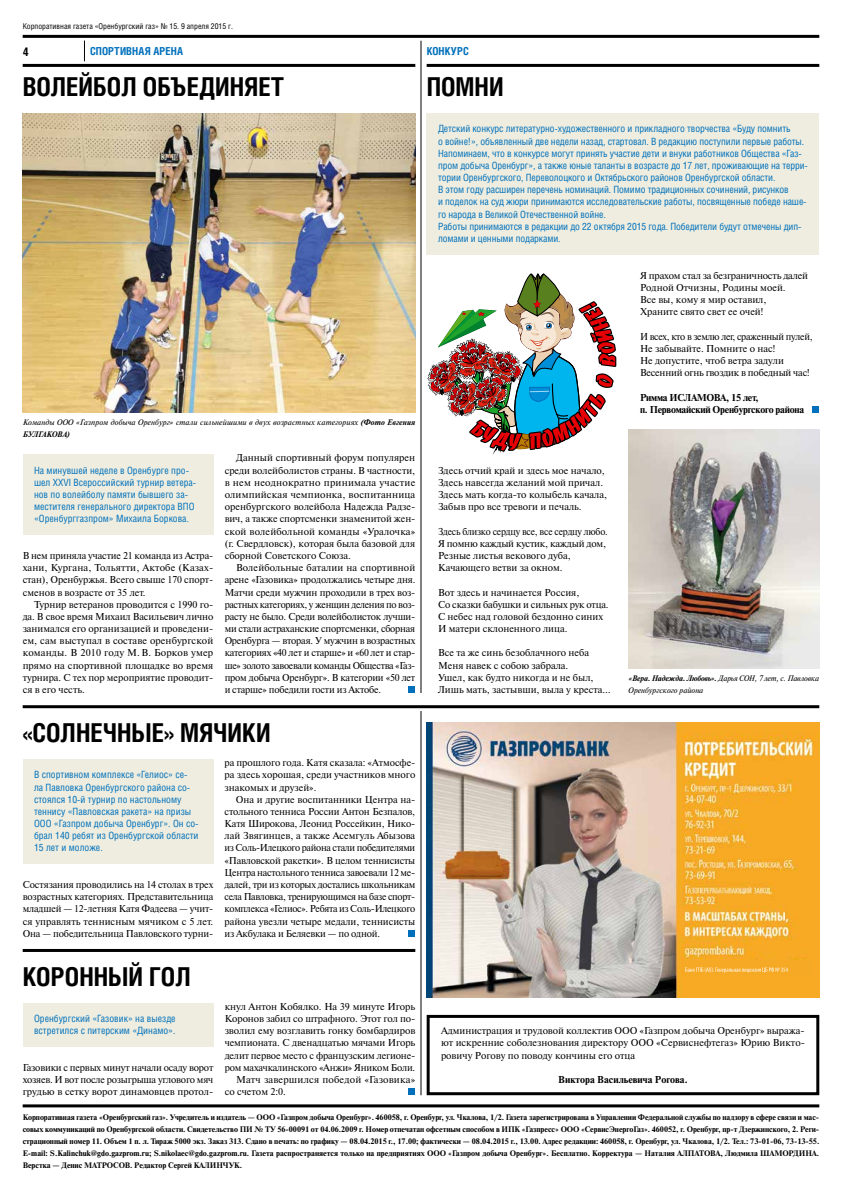
<style>
.page{position:relative;width:842px;height:1191px;background:#fff}
.page>*{position:absolute;margin:0;border:0;box-sizing:border-box;transform-origin:0 0}
.t1{font:700 26px "Helios Cond C";color:#000}
.t2{font:700 12px "Helios Cond C";color:#000}
.t3{font:700 11px "Helios Cond C";letter-spacing:.02em;color:#0070bc}
.t4{font:10px/12.2px "Newton C";color:#000;text-align:justify}
.t5{font:10px/12.2px "Helios Cond C";letter-spacing:-.01em;color:#0070bc}
.t6{font:10px/12.2px "Newton C";letter-spacing:-.02em;color:#000;scale:.96 1}
.t7{font:10px/12.2px "Newton C";letter-spacing:-.02em;color:#000;scale:.94 1}
.t8{font:700 10px/12.2px "Newton C";letter-spacing:-.02em;color:#000}
.t9{font:10px "Newton C";letter-spacing:-.02em;color:#000}
.t10{font:700 10px "Newton C";color:#000}
.t11{font:700 8px/12.2px "Newton C";letter-spacing:-.005em;color:#000;text-align:justify}
.t12{font:italic 8px/12.2px "Newton C";letter-spacing:.01em;color:#000}
.t13{font:8px "Helios Cond C";color:#000}
.s1{font-weight:700}
</style>
<div class="page">
<hr style="left:23px;top:35px;width:796px;height:3px;background:#000">
<svg style="left:84px;top:41px;width:1px;height:20px"></svg>
<div style="left:427px;top:113px;width:392px;height:141px;background:#eeeddf"></div>
<div style="left:23px;top:1002px;width:190px;height:44px;background:#eeeddf"></div>
<div style="left:23px;top:454px;width:190px;height:80px;background:#eeeddf"></div>
<div style="left:23px;top:759px;width:190px;height:104px;background:#eeeddf"></div>
<hr style="left:23px;top:64px;width:392px;height:3px;background:#000">
<hr style="left:427px;top:64px;width:392px;height:3px;background:#000">
<hr style="left:23px;top:1104px;width:796px;height:3px;background:#000">
<div style="left:408px;top:930px;width:7px;height:6px;background:#0070bc"></div>
<div style="left:408px;top:1088px;width:7px;height:7px;background:#0070bc"></div>
<div style="left:408px;top:686px;width:7px;height:7px;background:#0070bc"></div>
<div style="left:812px;top:406px;width:7px;height:7px;background:#0070bc"></div>
<hr style="left:23px;top:705px;width:796px;height:3px;background:#000">
<hr style="left:23px;top:949px;width:392px;height:3px;background:#000">
<hr style="left:421px;top:41px;width:1px;height:652px;background:#000">
<hr style="left:421px;top:711px;width:1px;height:384px;background:#000">
<img style="left:23px;top:113px;width:392px;height:300px">
<div style="left:427px;top:1015px;width:392px;height:80px;border:3px solid #000"></div>
<svg style="left:427px;top:273px;width:190px;height:182px"></svg>
<img style="left:427px;top:722px;width:392px;height:275px">
<div style="left:683px;top:959px;width:128px;height:15px;background:#f6a924"></div>
<svg style="left:685px;top:967px;width:103px;height:6px"></svg>
<img style="left:629px;top:430px;width:190px;height:238px">
<p class="t13" style="left:23px;top:21px;width:212px">Корпоративная газета «Оренбургский газ» № 15. 9 апреля 2015 г.</p>
<p class="t2" style="left:23px;top:44px;width:7px">4</p>
<p class="t3" style="left:90px;top:45px;width:95px">Спортивная арена</p>
<p class="t3" style="left:427px;top:45px;width:44px">Конкурс</p>
<h1 class="t1" style="left:23px;top:71px;width:256px">волейбол объединяет</h1>
<p class="t12" style="left:23px;top:416px;width:394px">Команды ООО «Газпром добыча Оренбург» стали сильнейшими в двух возрастных категориях <span class="s1">(Фото Евгения<br>БУЛГАКОВА)</span></p>
<p class="t5" style="left:34px;top:464px;width:164px">На минувшей неделе в Оренбурге про‑ шел XXVI Всероссийский турнир ветера‑ нов по волейболу памяти бывшего за‑ местителя генерального директора ВПО «Оренбурггазпром» Михаила Боркова.</p>
<p class="t4" style="left:23px;top:549px;width:192px;text-align:left">В нем приняла участие 21 команда из Астра‑ хани, Кургана, Тольятти, Актобе (Казах‑ стан), Оренбуржья. Всего свыше 170 спорт&shy;сменов в возрасте от 35 лет.</p>
<p class="t4" style="left:23px;top:598px;width:192px;text-indent:11px">Турнир ветеранов проводится с 1990 го‑ да. В свое время Михаил Васильевич лично занимался его организацией и проведени‑ ем, сам выступал в составе оренбургской команды. В 2010 году М.В. Борков умер прямо на спортивной площадке во время турнира. С тех пор мероприятие проводит‑ ся в его честь.</p>
<p class="t4" style="left:225px;top:452px;width:192px;text-indent:11px">Данный спортивный форум популярен среди волейболистов страны. В частности, в нем неоднократно принимала участие олимпийская чемпионка, воспитанница оренбургского волейбола Надежда Радзе‑ вич, а также спортсменки знаменитой жен‑ ской волейбольной команды «Уралочка» (г. Свердловск), которая была базовой для сборной Советского Союза.</p>
<p class="t4" style="left:225px;top:561px;width:192px;text-indent:11px">Волейбольные баталии на спортивной арене «Газовика» продолжались четыре дня.<br>Матчи среди мужчин проходили в трех воз‑ растных категориях, у женщин деления по воз‑ расту не было. Среди волейболисток лучши‑ ми стали астраханские спортсменки, сборная Оренбурга — вторая. У мужчин в возрастных категориях «40 лет и старше» и «60 лет и стар‑ ше» золото завоевали команды Общества «Газ‑ пром добыча Оренбург». В категории «50 лет и старше» победили гости из Актобе.</p>
<h1 class="t1" style="left:23px;top:717px;width:249px">«Солнечные» мячики</h1>
<p class="t5" style="left:34px;top:768px;width:166px">В спортивном комплексе «Гелиос» се‑ ла Павловка Оренбургского района со‑ стоялся 10‑й турнир по настольному теннису «Павловская ракета» на призы ООО «Газпром добыча Оренбург». Он со‑ брал 140 ребят из Оренбургской области 15 лет и моложе.</p>
<p class="t4" style="left:23px;top:878px;width:192px">Состязания проводились на 14 столах в трех возрастных категориях. Представительница младшей — 12‑летняя Катя Фадеева — учит‑ ся управлять теннисным мячиком с 5 лет.<br>Она — победительница павловского турни‑</p>
<h1 class="t1" style="left:23px;top:960px;width:15px">КОРОН</h1>
<h1 class="t1" style="left:94px;top:960px;width:98px">ный гол</h1>
<p class="t5" style="left:34px;top:1012px;width:143px">Оренбургский «Газовик» на выезде встретился с питерским «Динамо».</p>
<p class="t4" style="left:23px;top:1061px;width:192px">Газовики с первых минут начали осаду ворот хозяев. и вот после розыгрыша углового мяч грудью в сетку ворот динамовцев протол‑</p>
<p class="t4" style="left:225px;top:756px;width:192px">ра прошлого года. Катя сказала: «Атмосфе‑ ра здесь хорошая, среди участников много знакомых и друзей».</p>
<p class="t4" style="left:225px;top:793px;width:192px;text-indent:11px">Она и другие воспитанники Центра на‑ стольного тенниса России Антон Безпалов, Катя Широкова, Леонид Россейкин, Нико‑ лай Звягинцев, а также Асемгуль Абызова из Соль-Илецкого района стали победителями «Павловской ракетки». В целом теннисисты Центра настольного тенниса завоевали 12 ме‑ далей, три из которых достались школьникам села Павловка, тренирующимся на базе спорт‑ комплекса «Гелиос». Ребята из Соль-Илецкого района увезли четыре медали, теннисисты из Акбулака и Беляевки — по одной.</p>
<p class="t4" style="left:225px;top:1000px;width:192px">кнул Антон Кобялко. На 39 минуте Игорь</p>
<p class="t4" style="left:225px;top:1012px;width:192px">Коронов забил со штрафного. этот гол по‑</p>
<p class="t4" style="left:225px;top:1024px;width:192px">зволил ему возглавить гонку бомбардиров</p>
<p class="t4" style="left:225px;top:1037px;width:192px">чемпионата. с двенадцатью мячами Игорь</p>
<p class="t4" style="left:225px;top:1049px;width:192px">делит первое место с французским легионе‑</p>
<p class="t9" style="left:225px;top:1062px;width:192px">ром махачкалинского «Анжи» Яником Боли.</p>
<p class="t4" style="left:236px;top:1073px;width:181px">Матч завершился победой «Газовика»</p>
<p class="t4" style="left:225px;top:1085px;width:63px">со счетом 2:0.</p>
<h1 class="t1" style="left:427px;top:71px;width:78px">Помни</h1>
<p class="t5" style="left:438px;top:122px;width:371px">Детский конкурс литературно-художественного и прикладного творчества «Буду помнить<br>о войне!», объявленный две недели назад, стартовал. В редакцию поступили первые работы.<br>Напоминаем, что в конкурсе могут принять участие дети и внуки работников Общества «Газ‑ пром добыча Оренбург», а также юные таланты в возрасте до 17 лет, проживающие на терри‑ тории Оренбургского, Переволоцкого и Октябрьского районов Оренбургской области.<br>В этом году расширен перечень номинаций. Помимо традиционных сочинений, рисунков<br>и поделок на суд жюри принимаются исследовательские работы, посвященные победе наше‑ го народа в Великой Отечественной войне.<br>Работы принимаются в редакции до 22 октября 2015 года. Победители будут отмечены дип&shy;ломами и ценными подарками.</p>
<p class="t4" style="left:640px;top:269px;width:169px;text-align:left">Я прахом стал за безграничность далей<br>Родной отчизны, Родины моей.<br>Все вы, кому я мир оставил,<br>Храните свято свет ее очей!</p>
<p class="t6" style="left:640px;top:330px;width:181px">И всех, кто в землю лег, сраженный пулей, Не забывайте. Помните о нас!<br>Не допустите, чтоб ветра задули Весенний огнь гвоздик в победный час!</p>
<p class="t8" style="left:640px;top:391px;width:46px">Римма Исламова</p>
<p class="t8" style="left:640px;top:391px;width:166px;text-indent:86px">, 15 лет,<br>п. Первомайский Оренбургского района</p>
<p class="t4" style="left:438px;top:464px;width:171px;text-align:left">Здесь отчий край и здесь мое начало, Здесь навсегда желаний мой причал.<br>Здесь мать когда-то колыбель качала, Забыв про все тревоги и печаль.</p>
<p class="t7" style="left:438px;top:525px;width:182px">Здесь близко сердцу все, все сердцу любо.<br>Я помню каждый кустик, каждый дом,<br>Резные листья векового дуба,<br>Качающего ветви за окном.</p>
<p class="t4" style="left:438px;top:586px;width:172px;text-align:left">Вот здесь и начинается Россия,<br>Со сказки бабушки и сильных рук отца.<br>С небес над головой бездонно синих<br>И матери склоненного лица.</p>
<p class="t4" style="left:438px;top:647px;width:174px;text-align:left">Все та же синь безоблачного неба<br>Меня навек с собою забрала.<br>Ушел, как будто никогда и не был,<br>Лишь мать, застывши, выла у креста…</p>
<p class="t12" style="left:629px;top:672px;width:192px"><span class="s1">«Вера. Надежда. Любовь».</span> Дарья Сон, 7 лет, с. Павловка<br>Оренбургского района</p>
<p class="t4" style="left:441px;top:1024px;width:365px">Администрация и трудовой коллектив ООО «Газпром добыча Оренбург» выража‑ ют искренние соболезнования директору ООО «Сервиснефтегаз» Юрию Викто‑ ровичу Рогову по поводу кончины его отца</p>
<p class="t10" style="left:558px;top:1074px;width:131px">Виктора Васильевича Рогова.</p>
<p class="t11" style="left:23px;top:1110px;width:798px">Корпоративная газета «Оренбургский газ». Учредитель и издатель — ООО «Газпром добыча Оренбург». 460058, г. Оренбург, ул. Чкалова, 1/2. Газета зарегистрирована в Управлении Федеральной службы по надзору в сфере связи и мас&shy;совых коммуникаций по Оренбургской области. Свидетельство ПИ № ТУ 56-00091 от 04.06.2009 г. Номер отпечатан офсетным способом в ИПК «Газпресс» ООО «СервисЭнергоГаз». 460052, г. Оренбург, пр-т -Дзержинского, 2. Реги&shy;страционный номер 11. Объем 1 п. л. Тираж 5000 экз. Заказ 313. Сдано в печать: по графику — 08.04.2015 г., 17.00; фактически — 08.04.2015 г., 13.00. Адрес редакции: 460058, г. Оренбург, ул. -Чкалова, 1/2. Тел.: 73-01-06, 73-13-55.<br>E-mail: S.Kalinchuk@gdo.gazprom.ru; S.nikolaec@gdo.gazprom.ru. Газета распространяется только на предприятиях ООО «Газпром добыча Оренбург». Бесплатно. Корректура — Наталия АЛПАТОВА, Людмила ШАМОРДИНА.<br>Верстка — Денис МАТРОСОВ. Редактор Сергей КАЛИНЧУК.</p>
</div>
